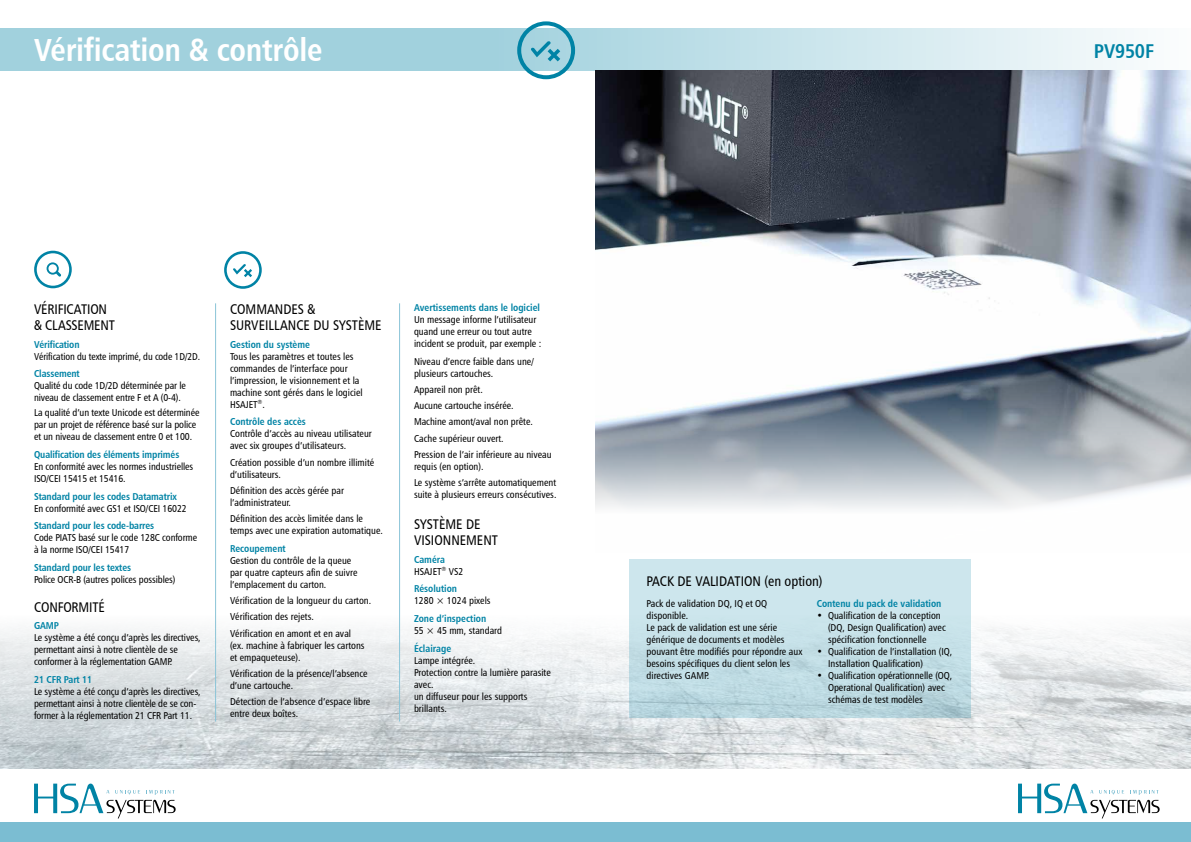
<style>
.page{position:relative;width:1191px;height:842px;background:#fff}
.page>*{position:absolute;margin:0;border:0;box-sizing:border-box;transform-origin:0 0}
.t1{font:32px "Humanist 777 BT Bold Condensed B";letter-spacing:-.005em;color:#fff}
.t2{font:20px "Humanist 777 BT Bold Condensed B";letter-spacing:-.005em;color:#0083a5}
.t3{font:14px/16px "Humanist 777 BT Roman Condensed B";color:#000}
.t4{font:10px/12px "Humanist 777 BT Roman Condensed B";color:#000}
.t5{font:10px "Humanist 777 BT Bold Condensed B";letter-spacing:-.01em;color:#0083a5}
</style>
<div class="page">
<img style="left:0;top:600px;width:1191px;height:168px">
<div style="left:0;top:822px;width:1191px;height:20px;background:#7bbdd2"></div>
<svg style="left:1018px;top:784px;width:141px;height:34px"></svg>
<svg style="left:34px;top:784px;width:142px;height:34px"></svg>
<svg style="left:0;top:28px;width:1191px;height:43px;background:#b9dbe4"></svg>
<div style="left:34px;top:251px;width:38px;height:37px;border:3px solid #0083a5;border-radius:50%"></div>
<svg style="left:47px;top:262px;width:14px;height:15px"></svg>
<div style="left:224px;top:251px;width:38px;height:38px;border:3px solid #0083a5;border-radius:50%"></div>
<svg style="left:233px;top:264px;width:19px;height:13px"></svg>
<div style="left:517px;top:21px;width:58px;height:58px;border:4px solid #0083a5;border-radius:50%"></div>
<svg style="left:530px;top:41px;width:30px;height:20px"></svg>
<img style="left:595px;top:71px;width:596px;height:438px">
<div style="left:629px;top:559px;width:342px;height:158px;background:linear-gradient(to bottom,#d3ebf1,#b7d5dd)"></div>
<hr style="left:399px;top:303px;width:1px;height:418px;background:#8ac4d7">
<hr style="left:215px;top:303px;width:1px;height:418px;background:#8ac4d7">
<h1 class="t1" style="left:34px;top:30px;width:290px">Vérification &amp; contrôle</h1>
<h3 class="t3" style="left:34px;top:301px;width:83px">VÉRIFICATION &amp; CLASSEMENT</h3>
<p class="t5" style="left:34px;top:338px;width:47px">Vérification</p>
<p class="t4" style="left:34px;top:350px;width:168px">Vérification du texte imprimé, du code 1D/2D.</p>
<p class="t5" style="left:34px;top:368px;width:47px">Classement</p>
<p class="t4" style="left:34px;top:380px;width:153px">Qualité du code 1D/2D déterminée par le niveau de classement entre F et A (0-4).</p>
<p class="t4" style="left:34px;top:406px;width:167px">La qualité d’un texte Unicode est déterminée par un projet de référence basé sur la police et un niveau de classement entre 0 et 100.</p>
<p class="t5" style="left:34px;top:448px;width:147px">Qualification des éléments imprimés</p>
<p class="t4" style="left:34px;top:460px;width:161px">En conformité avec les normes industrielles<br>ISO/CEI 15415 et 15416.</p>
<p class="t5" style="left:34px;top:490px;width:144px">Standard pour les codes Datamatrix</p>
<p class="t4" style="left:34px;top:502px;width:154px">En conformité avec GS1 et ISO/CEI 16022</p>
<p class="t5" style="left:34px;top:519px;width:122px">Standard pour les code-barres</p>
<p class="t4" style="left:34px;top:531px;width:165px">Code PIATS basé sur le code 128C conforme à la norme ISO/CEI 15417</p>
<p class="t5" style="left:34px;top:561px;width:99px">Standard pour les textes</p>
<p class="t4" style="left:34px;top:573px;width:143px">Police OCR-B (autres polices possibles)</p>
<h3 class="t3" style="left:34px;top:598px;width:72px">CONFORMITÉ</h3>
<p class="t5" style="left:34px;top:619px;width:26px">GAMP</p>
<p class="t4" style="left:34px;top:632px;width:168px">Le système a été conçu d’après les directives, permettant ainsi à notre clientèle de se conformer à la réglementation GAMP.</p>
<p class="t5" style="left:34px;top:673px;width:60px">21 CFR Part 11</p>
<p class="t4" style="left:34px;top:685px;width:168px">Le système a été conçu d’après les directives, permettant ainsi à notre clientèle de se con&shy;former à la réglementation 21 CFR Part 11.</p>
<h3 class="t3" style="left:230px;top:301px;width:153px">COMMANDES &amp;<br>SURVEILLANCE DU SYSTÈME</h3>
<p class="t5" style="left:230px;top:338px;width:81px">Gestion du système</p>
<p class="t4" style="left:230px;top:350px;width:134px">Tous les paramètres et toutes les commandes de l’interface pour l’impression, le visionnement et la machine sont gérés dans le logiciel<br>HSAJET<sup>®</sup>.</p>
<p class="t5" style="left:230px;top:416px;width:77px">Contrôle des accès</p>
<p class="t4" style="left:230px;top:428px;width:143px">Contrôle d’accès au niveau utilisateur avec six groupes d’utilisateurs.</p>
<p class="t4" style="left:230px;top:456px;width:146px">Création possible d’un nombre illimité d’utilisateurs.</p>
<p class="t4" style="left:230px;top:484px;width:115px">Définition des accès gérée par l’administrateur.</p>
<p class="t4" style="left:230px;top:512px;width:154px">Définition des accès limitée dans le temps avec une expiration automatique.</p>
<p class="t5" style="left:230px;top:542px;width:57px">Recoupement</p>
<p class="t4" style="left:230px;top:554px;width:129px">Gestion du contrôle de la queue par quatre capteurs afin de suivre l’emplacement du carton.</p>
<p class="t4" style="left:230px;top:592px;width:143px;line-height:16.2px">Vérification de la longueur du carton.<br>Vérification des rejets.<br>Vérification en amont et en aval</p>
<p class="t4" style="left:230px;top:639px;width:136px">(ex. machine à fabriquer les cartons et empaqueteuse).</p>
<p class="t4" style="left:230px;top:667px;width:139px">Vérification de la présence/l’absence d’une cartouche.</p>
<p class="t4" style="left:230px;top:695px;width:142px">Détection de l’absence d’espace libre entre deux boîtes.</p>
<p class="t5" style="left:414px;top:301px;width:127px">Avertissements dans le logiciel</p>
<p class="t4" style="left:414px;top:313px;width:129px">Un message informe l’utilisateur quand une erreur ou tout autre incident se produit, par exemple :</p>
<p class="t4" style="left:414px;top:355px;width:121px">Niveau d’encre faible dans une/ plusieurs cartouches.</p>
<p class="t4" style="left:414px;top:381px;width:139px;line-height:16.2px">Appareil non prêt.<br>Aucune cartouche insérée.<br>Machine amont/aval non prête.<br>Cache supérieur ouvert.<br>Pression de l’air inférieure au niveau</p>
<p class="t4" style="left:414px;top:458px;width:144px;line-height:16.2px">requis (en option).<br>Le système s’arrête automatiquement</p>
<p class="t4" style="left:414px;top:488px;width:144px">suite à plusieurs erreurs consécutives.</p>
<h3 class="t3" style="left:414px;top:516px;width:86px">SYSTÈME DE<br>VISIONNEMENT</h3>
<p class="t5" style="left:414px;top:553px;width:33px">Caméra</p>
<p class="t4" style="left:414px;top:565px;width:51px">HSAJET<sup>®</sup> VS2</p>
<p class="t5" style="left:414px;top:582px;width:45px">Résolution</p>
<p class="t4" style="left:414px;top:595px;width:78px">1280 × 1024 pixels</p>
<p class="t5" style="left:414px;top:612px;width:74px">Zone d’inspection</p>
<p class="t4" style="left:414px;top:624px;width:90px">55 × 45 mm, standard</p>
<p class="t5" style="left:414px;top:642px;width:39px">Éclairage</p>
<p class="t4" style="left:414px;top:654px;width:138px">Lampe intégrée.<br>Protection contre la lumière parasite avec.<br>un diffuseur pour les supports brillants.</p>
<h3 class="t3" style="left:646px;top:573px;width:177px">PACK DE VALIDATION (en option)</h3>
<p class="t4" style="left:646px;top:597px;width:157px">Pack de validation DQ, IQ et OQ disponible.<br>Le pack de validation est une série générique de documents et modèles pouvant être modifiés pour répondre aux besoins spécifiques du client selon les directives GAMP.</p>
<p class="t5" style="left:816px;top:597px;width:126px">Contenu du pack de validation</p>
<p class="t4" style="left:828px;top:609px;width:119px;text-indent:-11px">• Qualification de la conception (DQ, Design Qualification) avec spécification fonctionnelle</p>
<p class="t4" style="left:828px;top:645px;width:126px;text-indent:-11px">• Qualification de l’installation (IQ,<br>Installation Qualification)</p>
<p class="t4" style="left:828px;top:669px;width:126px;text-indent:-11px">• Qualification opérationnelle (OQ,<br>Operational Qualification) avec schémas de test modèles</p>
<h2 class="t2" style="left:1093px;top:39px;width:62px">PV950F</h2>
</div>
